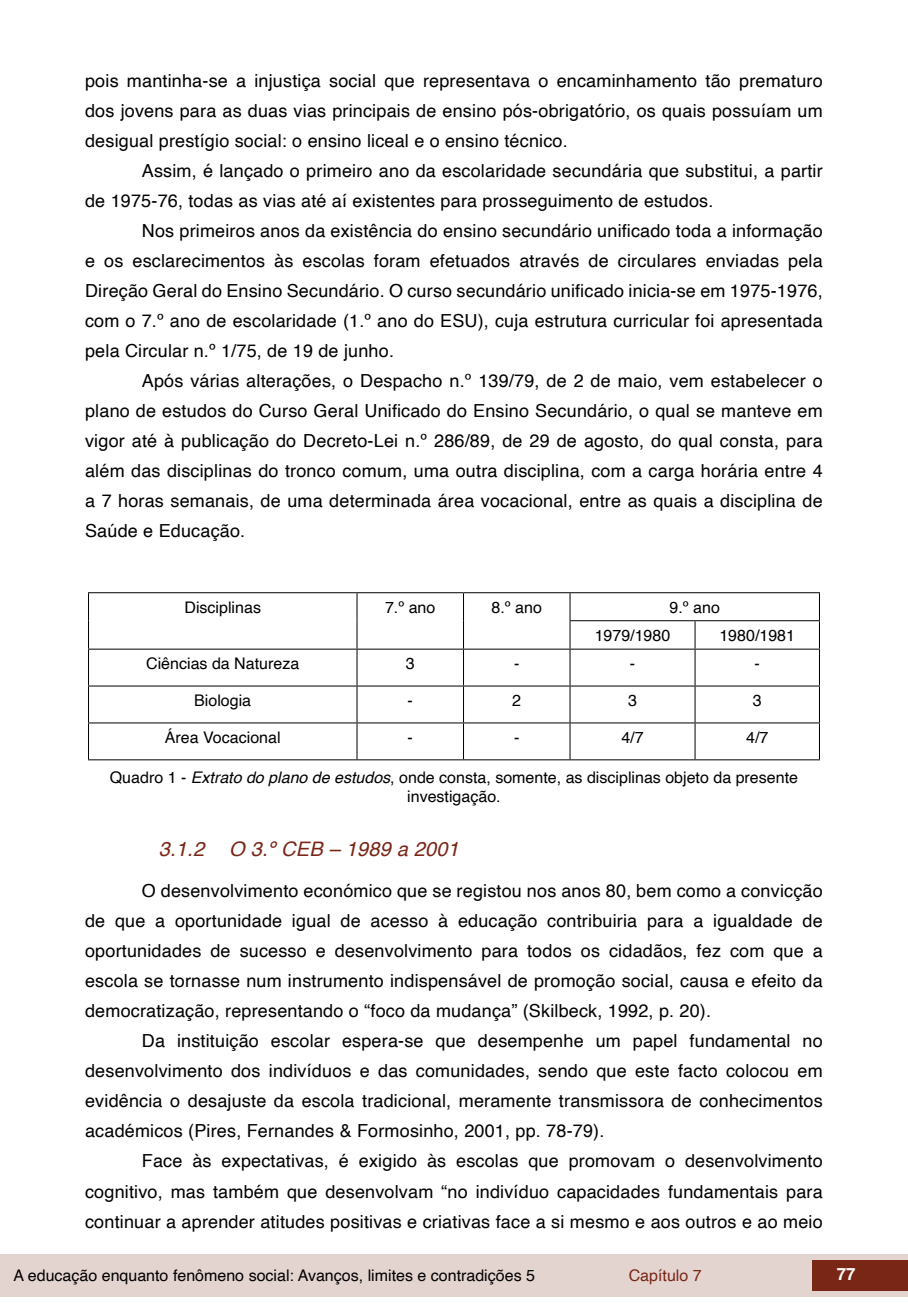
<style>
.page{position:relative;width:908px;height:1304px;background:#fff}
.page>*{position:absolute;margin:0;border:0;box-sizing:border-box;transform-origin:0 0}
.t1{font:italic 20px "Helvetica";letter-spacing:.01em;color:#7a2616}
.t2{font:18px/30px "Helvetica";letter-spacing:.01em;color:#000;text-align:justify}
.t3{font:700 16.8px "Helvetica";color:#fff}
.t4{font:16px/28px "Helvetica";color:#000}
.t5{font:16px "Helvetica";color:#7a2616}
.s1{font-style:italic}
</style>
<div class="page">
<div style="left:0;top:1254px;width:906px;height:43px;background:#e4d4d0"></div>
<div style="left:812px;top:1261px;width:95px;height:30px;background:#7a2616"></div>
<hr style="left:88px;top:592px;width:269px;height:1px;background:#000">
<hr style="left:357px;top:592px;width:106px;height:1px;background:#000">
<hr style="left:463px;top:592px;width:106px;height:1px;background:#000">
<hr style="left:569px;top:592px;width:125px;height:1px;background:#000">
<hr style="left:694px;top:592px;width:125px;height:1px;background:#000">
<svg style="left:88px;top:593px;width:1px;height:56px"></svg>
<svg style="left:356px;top:593px;width:1px;height:56px"></svg>
<svg style="left:463px;top:593px;width:1px;height:56px"></svg>
<hr style="left:569px;top:620px;width:125px;height:1px;background:#000">
<svg style="left:569px;top:593px;width:1px;height:56px"></svg>
<hr style="left:694px;top:620px;width:125px;height:1px;background:#000">
<svg style="left:694px;top:621px;width:1px;height:28px"></svg>
<hr style="left:88px;top:649px;width:269px;height:1px;background:#000">
<hr style="left:88px;top:650px;width:1px;height:36px;background:#000">
<hr style="left:357px;top:649px;width:106px;height:1px;background:#000">
<hr style="left:356px;top:650px;width:1px;height:36px;background:#000">
<hr style="left:463px;top:649px;width:106px;height:1px;background:#000">
<hr style="left:463px;top:650px;width:1px;height:36px;background:#000">
<hr style="left:569px;top:649px;width:125px;height:1px;background:#000">
<hr style="left:569px;top:650px;width:1px;height:36px;background:#000">
<hr style="left:694px;top:649px;width:125px;height:1px;background:#000">
<hr style="left:694px;top:650px;width:1px;height:36px;background:#000">
<hr style="left:818px;top:650px;width:1px;height:36px;background:#000">
<hr style="left:88px;top:686px;width:269px;height:1px;background:#000">
<hr style="left:88px;top:687px;width:1px;height:35px;background:#000">
<hr style="left:357px;top:686px;width:106px;height:1px;background:#000">
<hr style="left:356px;top:687px;width:1px;height:35px;background:#000">
<hr style="left:463px;top:686px;width:106px;height:1px;background:#000">
<hr style="left:463px;top:687px;width:1px;height:35px;background:#000">
<hr style="left:569px;top:686px;width:125px;height:1px;background:#000">
<hr style="left:569px;top:687px;width:1px;height:35px;background:#000">
<hr style="left:694px;top:686px;width:125px;height:1px;background:#000">
<hr style="left:694px;top:687px;width:1px;height:35px;background:#000">
<hr style="left:818px;top:687px;width:1px;height:35px;background:#000">
<hr style="left:88px;top:722px;width:269px;height:1px;background:#000">
<hr style="left:88px;top:723px;width:1px;height:36px;background:#000">
<hr style="left:357px;top:722px;width:106px;height:1px;background:#000">
<hr style="left:356px;top:723px;width:1px;height:36px;background:#000">
<hr style="left:463px;top:722px;width:106px;height:1px;background:#000">
<hr style="left:463px;top:723px;width:1px;height:36px;background:#000">
<hr style="left:569px;top:722px;width:125px;height:1px;background:#000">
<hr style="left:569px;top:723px;width:1px;height:36px;background:#000">
<hr style="left:694px;top:722px;width:125px;height:1px;background:#000">
<hr style="left:694px;top:723px;width:1px;height:36px;background:#000">
<hr style="left:818px;top:723px;width:1px;height:36px;background:#000">
<hr style="left:88px;top:759px;width:269px;height:1px;background:#000">
<hr style="left:357px;top:759px;width:106px;height:1px;background:#000">
<hr style="left:463px;top:759px;width:106px;height:1px;background:#000">
<hr style="left:569px;top:759px;width:125px;height:1px;background:#000">
<hr style="left:694px;top:759px;width:125px;height:1px;background:#000">
<p class="t2" style="left:85px;top:66px;width:738px">pois mantinha-se a injustiça social que representava o encaminhamento tão prematuro dos jovens para as duas vias principais de ensino pós-obrigatório, os quais possuíam um desigual prestígio social: o ensino liceal e o ensino técnico.</p>
<p class="t2" style="left:85px;top:156px;width:738px;text-indent:57px">Assim, é lançado o primeiro ano da escolaridade secundária que substitui, a partir de 1975-76, todas as vias até aí existentes para prosseguimento de estudos.</p>
<p class="t2" style="left:85px;top:216px;width:738px;text-indent:57px">Nos primeiros anos da existência do ensino secundário unificado toda a informação e os esclarecimentos às escolas foram efetuados através de circulares enviadas pela Direção Geral do Ensino Secundário. O curso secundário unificado inicia-se em 1975-1976, com o 7.º ano de escolaridade (1.º ano do ESU), cuja estrutura curricular foi apresentada pela Circular n.º 1/75, de 19 de junho.</p>
<p class="t2" style="left:85px;top:366px;width:738px;text-indent:57px">Após várias alterações, o Despacho n.º 139/79, de 2 de maio, vem estabelecer o plano de estudos do Curso Geral Unificado do Ensino Secundário, o qual se manteve em vigor até à publicação do Decreto-Lei n.º 286/89, de 29 de agosto, do qual consta, para além das disciplinas do tronco comum, uma outra disciplina, com a carga horária entre 4 a 7 horas semanais, de uma determinada área vocacional, entre as quais a disciplina de Saúde e Educação.</p>
<p class="t4" style="left:184px;top:594px;width:78px">Disciplinas</p>
<p class="t4" style="left:385px;top:594px;width:52px">7.º ano</p>
<p class="t4" style="left:491px;top:594px;width:52px">8.º ano</p>
<p class="t4" style="left:594px;top:594px;width:127px;text-indent:75px">9.º ano<br>1979/1980</p>
<p class="t4" style="left:719px;top:622px;width:77px">1980/1981</p>
<p class="t4" style="left:146px;top:650px;width:154px">Ciências da Natureza</p>
<p class="t4" style="left:405px;top:650px;width:10px">3</p>
<p class="t4" style="left:514px;top:650px;width:7px">-</p>
<p class="t4" style="left:629px;top:650px;width:7px">-</p>
<p class="t4" style="left:754px;top:650px;width:7px">-</p>
<p class="t4" style="left:194px;top:687px;width:58px">Biologia</p>
<p class="t4" style="left:407px;top:687px;width:7px">-</p>
<p class="t4" style="left:512px;top:687px;width:10px">2</p>
<p class="t4" style="left:627px;top:687px;width:10px">3</p>
<p class="t4" style="left:752px;top:687px;width:10px">3</p>
<p class="t4" style="left:165px;top:724px;width:117px">Área Vocacional</p>
<p class="t4" style="left:407px;top:724px;width:7px">-</p>
<p class="t4" style="left:514px;top:724px;width:7px">-</p>
<p class="t4" style="left:621px;top:724px;width:24px">4/7</p>
<p class="t4" style="left:745px;top:724px;width:24px">4/7</p>
<p class="t4" style="left:110px;top:768px;width:689px;line-height:19.2px;text-align:center">Quadro 1 - <span class="s1">Extrato do plano de estudos</span>, onde consta, somente, as disciplinas objeto da presente investigação.</p>
<p class="t1" style="left:159px;top:833px;width:47px">3.1.2</p>
<p class="t1" style="left:229px;top:833px;width:231px">O 3.º CEB – 1989 a 2001</p>
<p class="t2" style="left:85px;top:877px;width:738px;text-indent:57px">O desenvolvimento económico que se registou nos anos 80, bem como a convicção de que a oportunidade igual de acesso à educação contribuiria para a igualdade de oportunidades de sucesso e desenvolvimento para todos os cidadãos, fez com que a escola se tornasse num instrumento indispensável de promoção social, causa e efeito da democratização, representando o “foco da mudança” (Skilbeck, 1992, p. 20).</p>
<p class="t2" style="left:85px;top:1027px;width:738px;text-indent:57px">Da instituição escolar espera-se que desempenhe um papel fundamental no desenvolvimento dos indivíduos e das comunidades, sendo que este facto colocou em evidência o desajuste da escola tradicional, meramente transmissora de conhecimentos académicos (Pires, Fernandes &amp; Formosinho, 2001, pp. 78-79).</p>
<p class="t2" style="left:85px;top:1147px;width:738px;text-indent:57px">Face às expectativas, é exigido às escolas que promovam o desenvolvimento cognitivo, mas também que desenvolvam “no indivíduo capacidades fundamentais para continuar a aprender atitudes positivas e criativas face a si mesmo e aos outros e ao meio</p>
<p class="t4" style="left:14px;top:1262px;width:522px">A educação enquanto fenômeno social: Avanços, limites e contradições 5</p>
<p class="t5" style="left:628px;top:1263px;width:74px">Capítulo 7</p>
<p class="t3" style="left:836px;top:1264px;width:20px">77</p>
</div>
